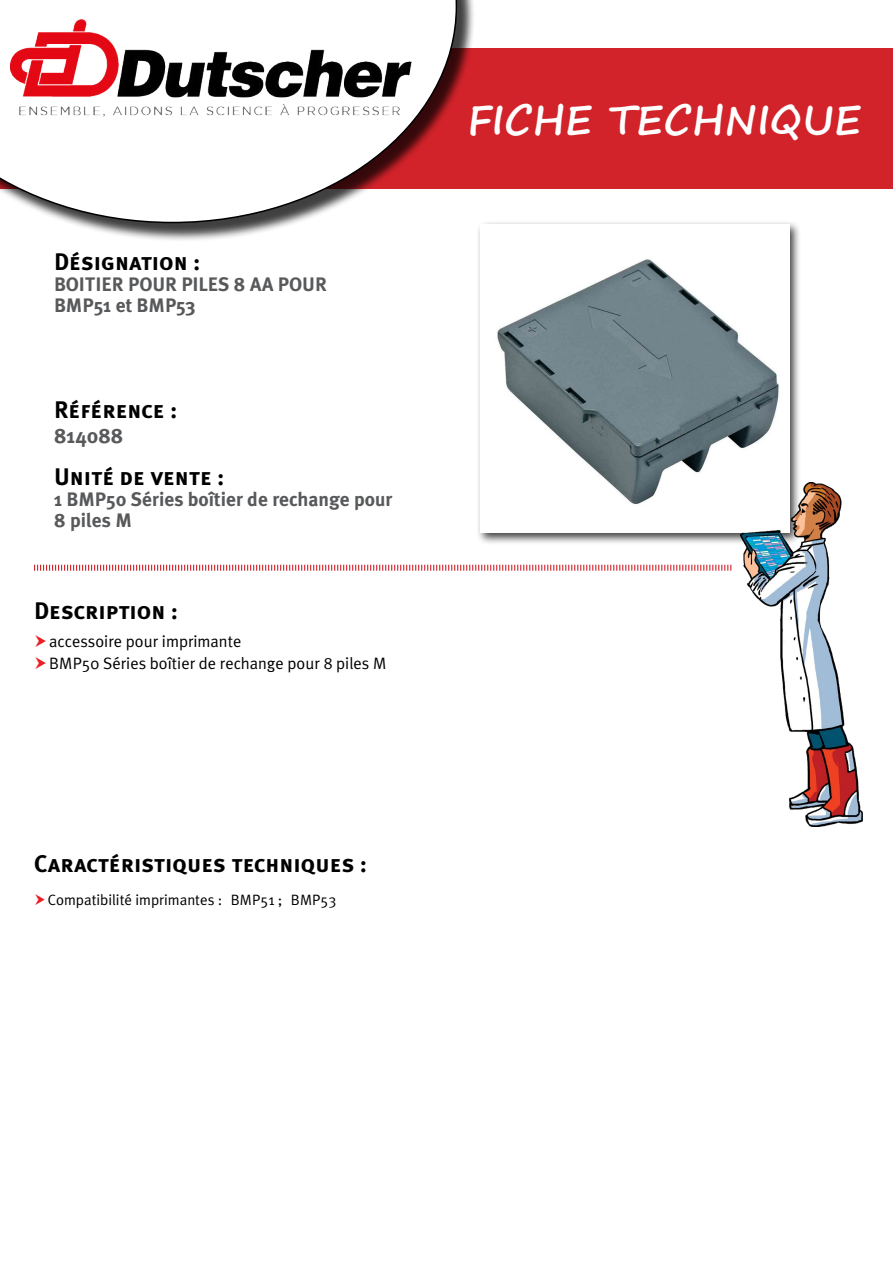
<style>
.page{position:relative;width:893px;height:1263px;background:#fff}
.page>*{position:absolute;margin:0;border:0;box-sizing:border-box;transform-origin:0 0}
.t1{font:700 40.5px "Segoe Print";color:#fff}
.t2{font:24px "Meta Plus Bold Caps";color:#000}
.t3{font:700 21px "Meta Plus";color:#58595b}
.t4{font:700 19.5px/21px "Meta Plus";color:#58595b}
.t5{font:16.5px/22.2px "Meta Plus Normal";color:#000}
.t6{font:15px "Meta Plus Normal";color:#000}
</style>
<div class="page">
<div style="left:0;top:49px;width:893px;height:140px;background:#d2232a"></div>
<div style="left:0;top:0;width:475px;height:242px;background:#000;opacity:.75"></div>
<svg style="left:0;top:0;width:457px;height:223px"></svg>
<div style="left:476px;top:220px;width:326px;height:325px;background:#000;opacity:.75"></div>
<img style="left:480px;top:224px;width:309px;height:309px">
<svg style="left:34px;top:564px;width:698px;height:7px"></svg>
<img style="left:741px;top:483px;width:121px;height:343px">
<p class="t2" style="left:54px;top:248px;width:148px">Désignation :</p>
<p class="t4" style="left:54px;top:274px;width:274px">BOITIER POUR PILES 8 AA POUR<br>BMP51 et BMP53</p>
<p class="t2" style="left:54px;top:396px;width:125px">Référence :</p>
<p class="t3" style="left:54px;top:424px;width:71px">814088</p>
<p class="t2" style="left:54px;top:463px;width:172px">Unité de vente :</p>
<p class="t4" style="left:54px;top:489px;width:340px">1 BMP50 Séries boîtier de rechange pour<br>8 piles M</p>
<p class="t2" style="left:34px;top:596px;width:146px">Description :</p>
<p class="t5" style="left:49px;top:630px;width:339px">accessoire pour imprimante<br>BMP50 Séries boîtier de rechange pour 8 piles M</p>
<p class="t2" style="left:34px;top:850px;width:335px">Caractéristiques techniques :</p>
<p class="t6" style="left:48px;top:891px;width:290px">Compatibilité imprimantes : BMP51 ; BMP53</p>
<h1 class="t1" style="left:467px;top:83px;width:395px">FICHE TECHNIQUE</h1>
</div>
